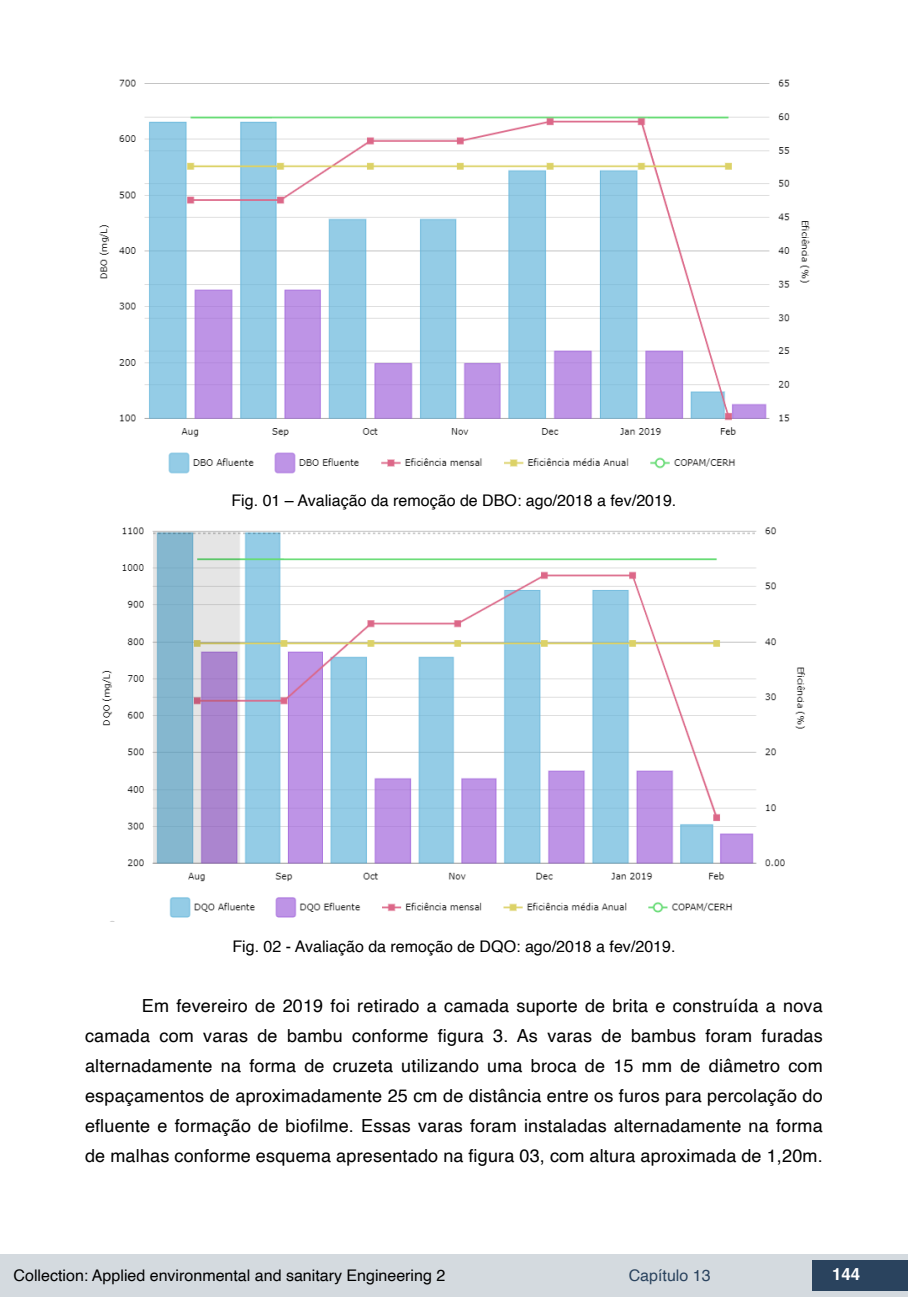
<style>
.page{position:relative;width:908px;height:1304px;background:#fff}
.page>*{position:absolute;margin:0;border:0;box-sizing:border-box;transform-origin:0 0}
.t1{font:18px/30px "Helvetica";letter-spacing:.01em;color:#000;text-align:justify}
.t2{font:700 16.8px "Helvetica";color:#fff}
.t3{font:16px "Helvetica";color:#000}
.t4{font:16px "Helvetica";color:#2a435e}
</style>
<div class="page">
<div style="left:0;top:1254px;width:906px;height:43px;background:#d4dadf"></div>
<div style="left:812px;top:1261px;width:95px;height:30px;background:#2a435e"></div>
<img style="left:99px;top:79px;width:711px;height:395px">
<img style="left:102px;top:527px;width:704px;height:391px">
<p class="t3" style="left:231px;top:488px;width:446px">Fig. 01 – Avaliação da remoção de DBO: ago/2018 a fev/2019.</p>
<p class="t3" style="left:232px;top:934px;width:444px">Fig. 02 - Avaliação da remoção de DQO: ago/2018 a fev/2019.</p>
<p class="t1" style="left:85px;top:991px;width:738px;text-indent:57px">Em fevereiro de 2019 foi retirado a camada suporte de brita e construída a nova camada com varas de bambu conforme figura 3. As varas de bambus foram furadas alternadamente na forma de cruzeta utilizando uma broca de 15 mm de diâmetro com espaçamentos de aproximadamente 25 cm de distância entre os furos para percolação do efluente e formação de biofilme. Essas varas foram instaladas alternadamente na forma de malhas conforme esquema apresentado na figura 03, com altura aproximada de 1,20m.</p>
<p class="t3" style="left:14px;top:1263px;width:433px">Collection: Applied environmental and sanitary Engineering 2</p>
<p class="t4" style="left:628px;top:1263px;width:83px">Capítulo 13</p>
<p class="t2" style="left:831px;top:1264px;width:30px">144</p>
</div>
